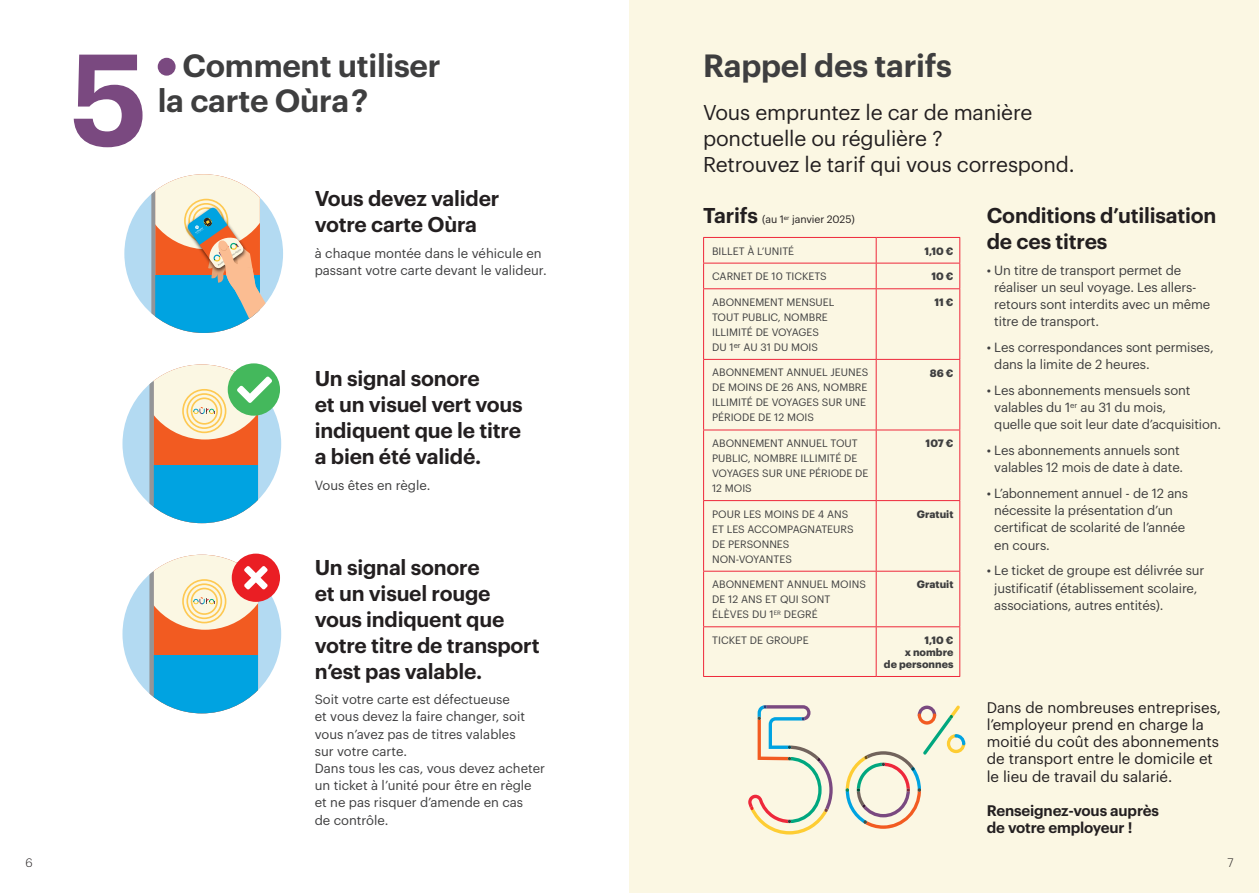
<style>
.page{position:relative;width:1259px;height:893px;background:#fff}
.page>*{position:absolute;margin:0;border:0;box-sizing:border-box;transform-origin:0 0}
.Titre_04{font:600 127.65px "Graphik";color:#7a4980}
.Titre_04-2{font:600 31.5px/34.3px "Graphik";letter-spacing:-.01em;color:#3e3e3f}
.Chapeau_Bold{font:600 21px/25.8px "Graphik";letter-spacing:-.01em;color:#231f20}
.Chapeau_Regular{font:21px/25.8px "Graphik";letter-spacing:-.01em;color:#231f20}
.Chapeau_Regular-2{font:15px/17.2px "Graphik";color:#231f20}
.Chapeau_Bold-2{font:600 15px/17.2px "Graphik";letter-spacing:-.01em;color:#231f20}
.Texte_Courant_8_7pt{font:13.05px/17.2px "Graphik";letter-spacing:-.01em;color:#3e3e3f}
.t1{font:300 12px "Graphik";color:#231f20}
.Texte_Courant_8_7pt-2{font:10.5px/15px "Graphik";color:#3e3e3f}
.Texte_Courant_8_7pt-3{font:700 10.5px/12px "Graphik";color:#3e3e3f;text-align:right}
.Chapeau_Bold-3{font:10.5px "Graphik";letter-spacing:-.01em;color:#231f20}
.s1{font-weight:600;font-size:21px}
</style>
<div class="page">
<div style="left:629px;top:0;width:630px;height:893px;background:#fbf7e3"></div>
<div style="left:124px;top:174px;width:159px;height:159px;background:#b3daf2;border-radius:50%"></div>
<svg style="left:151px;top:174px;width:115px;height:159px;background:#aabcba"></svg>
<div style="left:158px;top:58px;width:18px;height:18px;background:#7a4980;border-radius:50%"></div>
<div style="left:122px;top:364px;width:159px;height:159px;background:#b3daf2;border-radius:50%"></div>
<div style="left:228px;top:363px;width:52px;height:53px;background:#44b85c;border-radius:50%"></div>
<svg style="left:149px;top:364px;width:123px;height:159px"></svg>
<div style="left:122px;top:555px;width:159px;height:158px;background:#b3daf2;border-radius:50%"></div>
<div style="left:232px;top:554px;width:48px;height:48px;background:#ea1e24;border-radius:50%"></div>
<svg style="left:149px;top:555px;width:119px;height:158px"></svg>
<svg style="left:748px;top:705px;width:84px;height:129px"></svg>
<svg style="left:845px;top:706px;width:120px;height:123px"></svg>
<hr style="left:703px;top:237px;width:173px;height:1px;background:#ee283b">
<hr style="left:876px;top:237px;width:84px;height:1px;background:#ee283b">
<hr style="left:703px;top:263px;width:173px;height:1px;background:#ee283b">
<svg style="left:703px;top:238px;width:1px;height:50px"></svg>
<hr style="left:876px;top:263px;width:84px;height:1px;background:#ee283b">
<svg style="left:876px;top:238px;width:1px;height:50px"></svg>
<svg style="left:959px;top:238px;width:1px;height:50px"></svg>
<hr style="left:703px;top:288px;width:173px;height:1px;background:#ee283b">
<hr style="left:703px;top:289px;width:1px;height:70px;background:#ee283b">
<hr style="left:876px;top:288px;width:84px;height:1px;background:#ee283b">
<hr style="left:876px;top:289px;width:1px;height:70px;background:#ee283b">
<hr style="left:959px;top:289px;width:1px;height:70px;background:#ee283b">
<hr style="left:703px;top:359px;width:173px;height:1px;background:#ee283b">
<hr style="left:703px;top:360px;width:1px;height:70px;background:#ee283b">
<hr style="left:876px;top:359px;width:84px;height:1px;background:#ee283b">
<hr style="left:876px;top:360px;width:1px;height:70px;background:#ee283b">
<hr style="left:959px;top:360px;width:1px;height:70px;background:#ee283b">
<hr style="left:703px;top:430px;width:173px;height:1px;background:#ee283b">
<hr style="left:703px;top:430px;width:1px;height:70px;background:#ee283b">
<hr style="left:876px;top:430px;width:84px;height:1px;background:#ee283b">
<hr style="left:876px;top:430px;width:1px;height:70px;background:#ee283b">
<hr style="left:959px;top:430px;width:1px;height:70px;background:#ee283b">
<hr style="left:703px;top:500px;width:173px;height:1px;background:#ee283b">
<hr style="left:703px;top:501px;width:1px;height:70px;background:#ee283b">
<hr style="left:876px;top:500px;width:84px;height:1px;background:#ee283b">
<hr style="left:876px;top:501px;width:1px;height:70px;background:#ee283b">
<hr style="left:959px;top:501px;width:1px;height:70px;background:#ee283b">
<hr style="left:703px;top:571px;width:173px;height:1px;background:#ee283b">
<hr style="left:703px;top:572px;width:1px;height:54px;background:#ee283b">
<hr style="left:876px;top:571px;width:84px;height:1px;background:#ee283b">
<hr style="left:876px;top:572px;width:1px;height:54px;background:#ee283b">
<hr style="left:959px;top:572px;width:1px;height:54px;background:#ee283b">
<hr style="left:703px;top:626px;width:173px;height:1px;background:#ee283b">
<hr style="left:703px;top:627px;width:1px;height:49px;background:#ee283b">
<hr style="left:876px;top:626px;width:84px;height:1px;background:#ee283b">
<hr style="left:876px;top:627px;width:1px;height:49px;background:#ee283b">
<hr style="left:959px;top:627px;width:1px;height:49px;background:#ee283b">
<hr style="left:703px;top:676px;width:173px;height:1px;background:#ee283b">
<hr style="left:876px;top:676px;width:84px;height:1px;background:#ee283b">
<p class="Titre_04" style="left:70px;top:2px;width:80px">5</p>
<p class="Titre_04-2" style="left:158px;top:46px;width:284px;text-indent:25px">Comment utiliser la carte Oùra ?</p>
<p class="Chapeau_Bold" style="left:315px;top:184px;width:186px">Vous devez valider votre carte Oùra</p>
<p class="Texte_Courant_8_7pt" style="left:315px;top:243px;width:233px">à chaque montée dans le véhicule en passant votre carte devant le valideur.</p>
<p class="Chapeau_Bold" style="left:315px;top:364px;width:210px">Un signal sonore<br>et un visuel vert vous indiquent que le titre a bien été validé.</p>
<p class="Texte_Courant_8_7pt" style="left:315px;top:475px;width:117px">Vous êtes en règle.</p>
<p class="Chapeau_Bold" style="left:315px;top:553px;width:226px">Un signal sonore<br>et un visuel rouge vous indiquent que votre titre de transport n’est pas valable.</p>
<p class="Texte_Courant_8_7pt" style="left:315px;top:690px;width:212px">Soit votre carte est défectueuse et vous devez la faire changer, soit vous n’avez pas de titres valables sur votre carte.</p>
<p class="Texte_Courant_8_7pt" style="left:315px;top:759px;width:232px">Dans tous les cas, vous devez acheter un ticket à l’unité pour être en règle et ne pas risquer d’amende en cas<br>de contrôle.</p>
<p class="Titre_04-2" style="left:703px;top:46px;width:250px">Rappel des tarifs</p>
<p class="Chapeau_Regular" style="left:703px;top:98px;width:373px">Vous empruntez le car de manière ponctuelle ou régulière ?<br>Retrouvez le tarif qui vous correspond.</p>
<p class="Chapeau_Bold-3" style="left:703px;top:211px;width:153px"><span class="s1">Tarifs</span> (au 1<sup>er</sup> janvier 2025)</p>
<p class="Chapeau_Bold" style="left:986px;top:201px;width:231px">Conditions d’utilisation de ces titres</p>
<p class="Texte_Courant_8_7pt" style="left:994px;top:260px;width:217px;text-indent:-8px">• Un titre de transport permet de réaliser un seul voyage. Les allers&shy;retours sont interdits avec un même titre de transport.</p>
<p class="Texte_Courant_8_7pt" style="left:994px;top:338px;width:221px;text-indent:-8px">• Les correspondances sont permises, dans la limite de 2 heures.</p>
<p class="Texte_Courant_8_7pt" style="left:994px;top:381px;width:228px;text-indent:-8px">• Les abonnements mensuels sont valables du 1<sup>er</sup> au 31 du mois,<br>quelle que soit leur date d’acquisition.</p>
<p class="Texte_Courant_8_7pt" style="left:986px;top:441px;width:198px;text-align:center">• Les abonnements annuels sont valables 12 mois de date à date.</p>
<p class="Texte_Courant_8_7pt" style="left:994px;top:484px;width:195px;text-indent:-8px">• L’abonnement annuel - de 12 ans nécessite la présentation d’un certificat de scolarité de l’année en cours.</p>
<p class="Texte_Courant_8_7pt" style="left:994px;top:561px;width:212px;text-indent:-8px">• Le ticket de groupe est délivrée sur justificatif (établissement scolaire, associations, autres entités).</p>
<p class="Texte_Courant_8_7pt-2" style="left:712px;top:242px;width:84px">BILLET À L’UNITÉ</p>
<p class="Texte_Courant_8_7pt-3" style="left:924px;top:244px;width:30px">1,10 €</p>
<p class="Texte_Courant_8_7pt-2" style="left:712px;top:268px;width:116px">CARNET DE 10 TICKETS</p>
<p class="Texte_Courant_8_7pt-3" style="left:931px;top:270px;width:24px">10 €</p>
<p class="Texte_Courant_8_7pt-2" style="left:712px;top:294px;width:124px">ABONNEMENT MENSUEL<br>TOUT PUBLIC, NOMBRE<br>ILLIMITÉ DE VOYAGES<br>DU 1<sup>er</sup> AU 31 DU MOIS</p>
<p class="Texte_Courant_8_7pt-3" style="left:934px;top:295px;width:20px">11 €</p>
<p class="Texte_Courant_8_7pt-2" style="left:712px;top:364px;width:158px">ABONNEMENT ANNUEL JEUNES<br>DE MOINS DE 26 ANS, NOMBRE<br>ILLIMITÉ DE VOYAGES SUR UNE<br>PÉRIODE DE 12 MOIS</p>
<p class="Texte_Courant_8_7pt-3" style="left:930px;top:366px;width:25px">86 €</p>
<p class="Texte_Courant_8_7pt-2" style="left:712px;top:435px;width:158px">ABONNEMENT ANNUEL TOUT<br>PUBLIC, NOMBRE ILLIMITÉ DE<br>VOYAGES SUR UNE PÉRIODE DE<br>12 MOIS</p>
<p class="Texte_Courant_8_7pt-3" style="left:925px;top:436px;width:29px">107 €</p>
<p class="Texte_Courant_8_7pt-2" style="left:712px;top:505px;width:143px">POUR LES MOINS DE 4 ANS<br>ET LES ACCOMPAGNATEURS<br>DE PERSONNES<br>NON-VOYANTES</p>
<p class="Texte_Courant_8_7pt-3" style="left:917px;top:507px;width:38px">Gratuit</p>
<p class="Texte_Courant_8_7pt-2" style="left:712px;top:576px;width:155px">ABONNEMENT ANNUEL MOINS<br>DE 12 ANS ET QUI SONT<br>ÉLÈVES DU 1<sup>ER</sup> DEGRÉ</p>
<p class="Texte_Courant_8_7pt-3" style="left:917px;top:578px;width:38px">Gratuit</p>
<p class="Texte_Courant_8_7pt-2" style="left:712px;top:632px;width:98px">TICKET DE GROUPE</p>
<p class="Texte_Courant_8_7pt-3" style="left:884px;top:633px;width:71px">1,10 €<br>x nombre<br>de personnes</p>
<p class="Chapeau_Regular-2" style="left:986px;top:698px;width:236px">Dans de nombreuses entreprises, l’employeur prend en charge la moitié du coût des abonnements de transport entre le domicile et le lieu de travail du salarié.</p>
<p class="Chapeau_Bold-2" style="left:986px;top:801px;width:174px">Renseignez-vous auprès de votre employeur !</p>
<p class="t1" style="left:26px;top:854px;width:9px">6</p>
<p class="t1" style="left:1227px;top:854px;width:8px">7</p>
</div>
